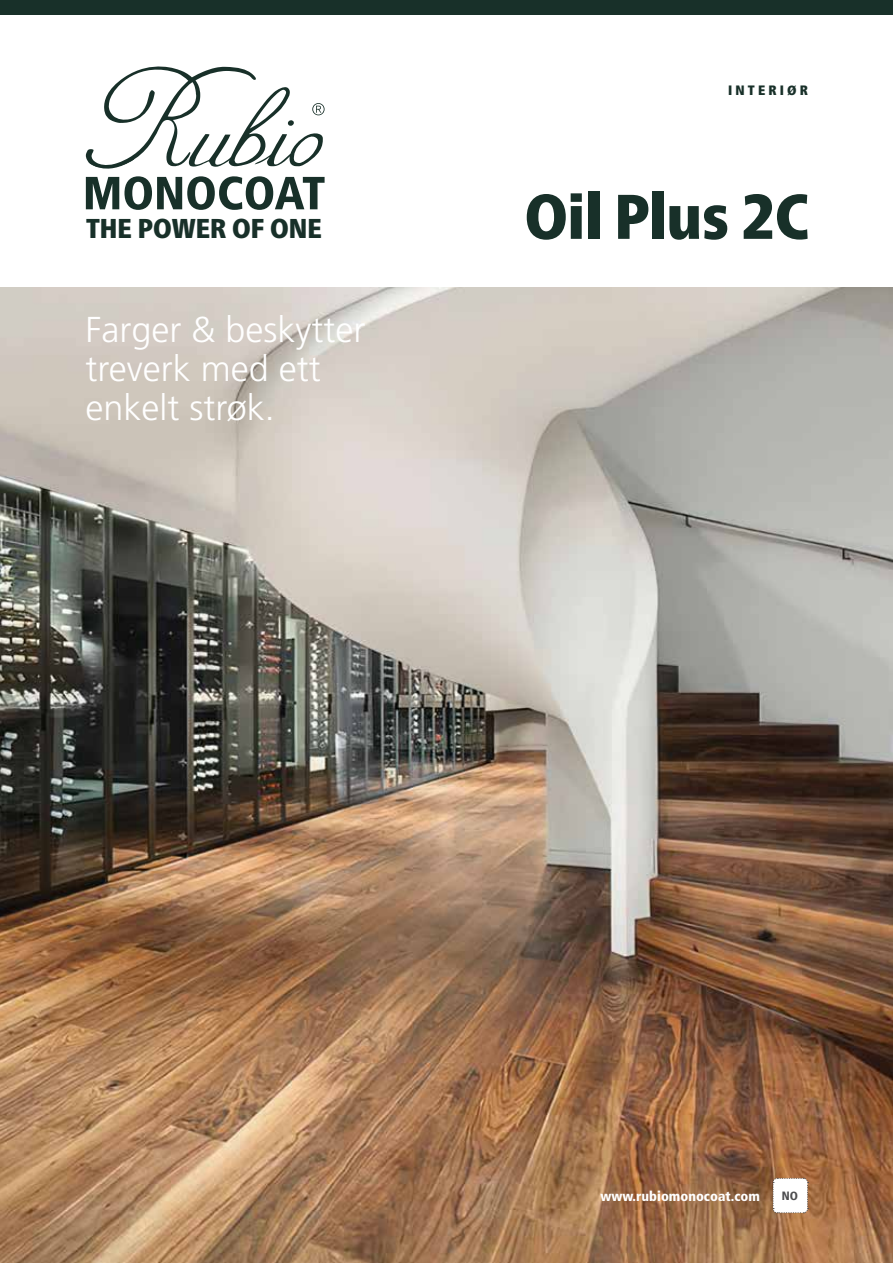
<style>
.page{position:relative;width:893px;height:1263px;background:#fff}
.page>*{position:absolute;margin:0;border:0;box-sizing:border-box;transform-origin:0 0}
.t1{font:900 condensed 63px "Frutiger Neue LTW1 G";letter-spacing:-.01em;color:#183029}
.t2{font:300 36px/39px "Frutiger LT Std";color:#fff}
.t3{font:900 condensed 27.3px "Frutiger Neue LTW1 G";color:#183029}
.t4{font:900 condensed 14.1px "Frutiger 77";color:#183029}
.t5{font:900 condensed 13.8px "Frutiger LT Std";color:#fff}
.t6{font:900 condensed 13.5px "Frutiger LT Pro";letter-spacing:.23em;color:#183029}
.t7{font:900 condensed 12px "Frutiger 77";color:#4d4d4f}
</style>
<div class="page">
<img style="left:0;top:288px;width:893px;height:975px">
<svg style="left:86px;top:66px;width:239px;height:144px"></svg>
<div style="left:0;top:0;width:893px;height:14px;background:#183029"></div>
<svg style="left:772px;top:1177px;width:36px;height:36px"></svg>
<p class="t3" style="left:86px;top:208px;width:237px">THE POWER OF ONE</p>
<p class="t4" style="left:86px;top:219px;width:241px">YOUR PARTNER IN WOOD PROTECTION</p>
<p class="t2" style="left:86px;top:311px;width:281px">Farger &amp; beskytter treverk med ett enkelt strøk.</p>
<p class="t6" style="left:728px;top:82px;width:81px">INTERIØR</p>
<h1 class="t1" style="left:525px;top:168px;width:286px">Oil Plus 2C</h1>
<p class="t5" style="left:600px;top:1188px;width:161px">www.rubiomonocoat.com</p>
<p class="t7" style="left:782px;top:1189px;width:18px">NO</p>
</div>
